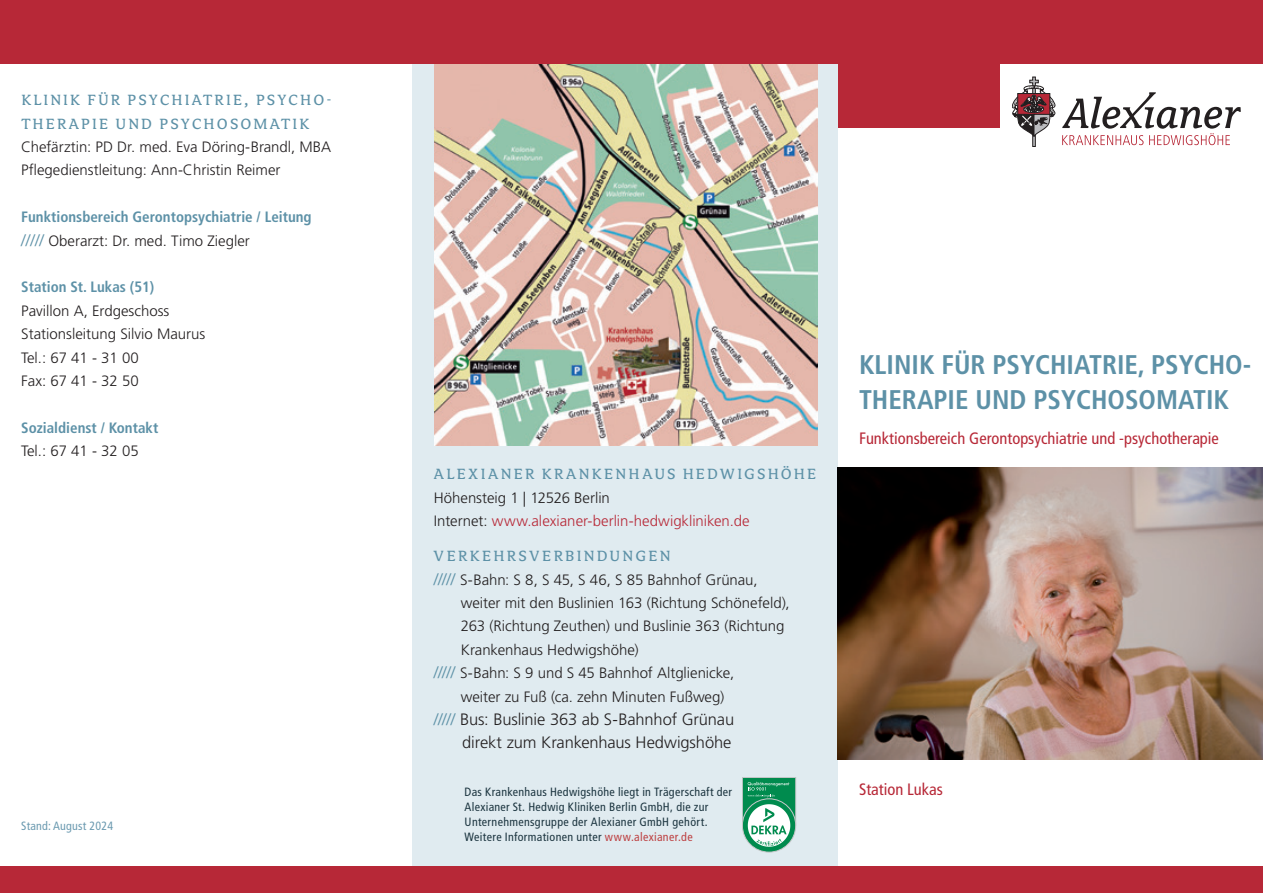
<style>
.page{position:relative;width:1263px;height:893px;background:#fff}
.page>*{position:absolute;margin:0;border:0;box-sizing:border-box;transform-origin:0 0}
.t1{font:700 condensed 27px/35.1px "Frutiger LT Std";color:#5d91a7}
.t2{font:16.5px/23.4px "Avance OT";letter-spacing:.13em;color:#5d91a7}
.t3{font:300 16.5px/23.4px "Frutiger LT Std";letter-spacing:-.01em;color:#231f20;text-align:right}
.t4{font:condensed 16.5px "Frutiger LT Std";color:#b72837}
.t5{font:300 15px/23.4px "Frutiger LT Std";color:#231f20}
.t6{font:700 condensed 15px/23.4px "Frutiger LT Std";color:#5d91a7}
.t7{font:300 15px/23.4px "Frutiger LT Std";color:#b72837}
.t8{font:condensed 12px/15px "Frutiger LT Std";letter-spacing:.025em;color:#1b343f}
.t9{font:condensed 12px "Frutiger LT Std";letter-spacing:.015em;color:#6b9ab0}
.s1{font-weight:300;font-stretch:normal;font-size:16.5px}
.s2{font-weight:300;font-stretch:normal;color:#231f20}
.s3{color:#231f20}
.s4{font-size:16.5px;color:#5d91a7}
.s5{color:#5d91a7}
.s6{color:#bd4041}
</style>
<div class="page">
<div style="left:412px;top:1px;width:426px;height:891px;background:#e0ebf0"></div>
<svg style="left:742px;top:799px;width:54px;height:53px"></svg>
<svg style="left:742px;top:777px;width:54px;height:70px"></svg>
<img style="left:434px;top:65px;width:383px;height:381px">
<img style="left:838px;top:468px;width:425px;height:292px">
<div style="left:0;top:866px;width:1263px;height:27px;background:#b72837"></div>
<div style="left:838px;top:0;width:161px;height:128px;background:#b72837"></div>
<svg style="left:1062px;top:92px;width:179px;height:53px"></svg>
<svg style="left:1012px;top:77px;width:43px;height:70px"></svg>
<div style="left:0;top:0;width:1263px;height:64px;background:#b72837"></div>
<p class="t2" style="left:21px;top:89px;width:312px">KLINIK FÜR PSYCHIATRIE, PSYCHO-<br>THERAPIE UND PSYCHOSOMATIK</p>
<p class="t5" style="left:21px;top:135px;width:311px">Chefärztin: PD Dr. med. Eva Döring-Brandl, MBA<br>Pflegedienstleitung: Ann-Christin Reimer</p>
<p class="t6" style="left:21px;top:205px;width:292px">Funktionsbereich Gerontopsychiatrie / Leitung <span class="s1">/////</span> <span class="s2">Oberarzt: Dr. med. Timo Ziegler</span></p>
<p class="t6" style="left:21px;top:275px;width:135px">Station St. Lukas (51)</p>
<p class="t5" style="left:21px;top:299px;width:186px">Pavillon A, Erdgeschoss<br>Stationsleitung Silvio Maurus<br>Tel.: 67 41 - 31 00<br>Fax: 67 41 - 32 50</p>
<p class="t6" style="left:21px;top:416px;width:139px">Sozialdienst / Kontakt</p>
<p class="t5" style="left:21px;top:439px;width:119px">Tel.: 67 41 - 32 05</p>
<p class="t9" style="left:21px;top:819px;width:93px">Stand: August 2024</p>
<p class="t2" style="left:434px;top:463px;width:384px">ALEXIANER KRANKENHAUS HEDWIGSHÖHE</p>
<p class="t7" style="left:434px;top:486px;width:317px"><span class="s3">Höhensteig 1 | 12526 Berlin<br>Internet:</span> www.alexianer-berlin-hedwigkliniken.de</p>
<p class="t2" style="left:434px;top:545px;width:238px">VERKEHRSVERBINDUNGEN</p>
<p class="t5" style="left:434px;top:568px;width:325px"><span class="s4">/////</span> S-Bahn: S 8, S 45, S 46, S 85 Bahnhof Grünau,</p>
<p class="t5" style="left:461px;top:591px;width:330px">weiter mit den Buslinien 163 (Richtung Schönefeld),</p>
<p class="t5" style="left:461px;top:615px;width:325px">263 (Richtung Zeuthen) und Buslinie 363 (Richtung</p>
<p class="t5" style="left:461px;top:638px;width:180px">Krankenhaus Hedwigshöhe)</p>
<p class="t5" style="left:434px;top:662px;width:302px"><span class="s4">/////</span> S-Bahn: S 9 und S 45 Bahnhof Altglienicke,</p>
<p class="t5" style="left:461px;top:685px;width:265px">weiter zu Fuß (ca. zehn Minuten Fußweg)</p>
<p class="t3" style="left:434px;top:708px;width:302px"><span class="s5">/////</span> Bus: Buslinie 363 ab S-Bahnhof Grünau direkt zum Krankenhaus Hedwigshöhe</p>
<p class="t8" style="left:465px;top:784px;width:269px">Das Krankenhaus Hedwigshöhe liegt in Trägerschaft der Alexianer St. Hedwig Kliniken Berlin GmbH, die zur Unternehmensgruppe der Alexianer GmbH gehört.<br>Weitere Informationen unter <span class="s6">www.alexianer.de</span></p>
<h1 class="t1" style="left:859px;top:347px;width:394px">KLINIK FÜR PSYCHIATRIE, PSYCHO-<br>THERAPIE UND PSYCHOSOMATIK</h1>
<p class="t4" style="left:859px;top:429px;width:361px">Funktionsbereich Gerontopsychiatrie und -psychotherapie</p>
<p class="t4" style="left:859px;top:780px;width:86px">Station Lukas</p>
</div>
